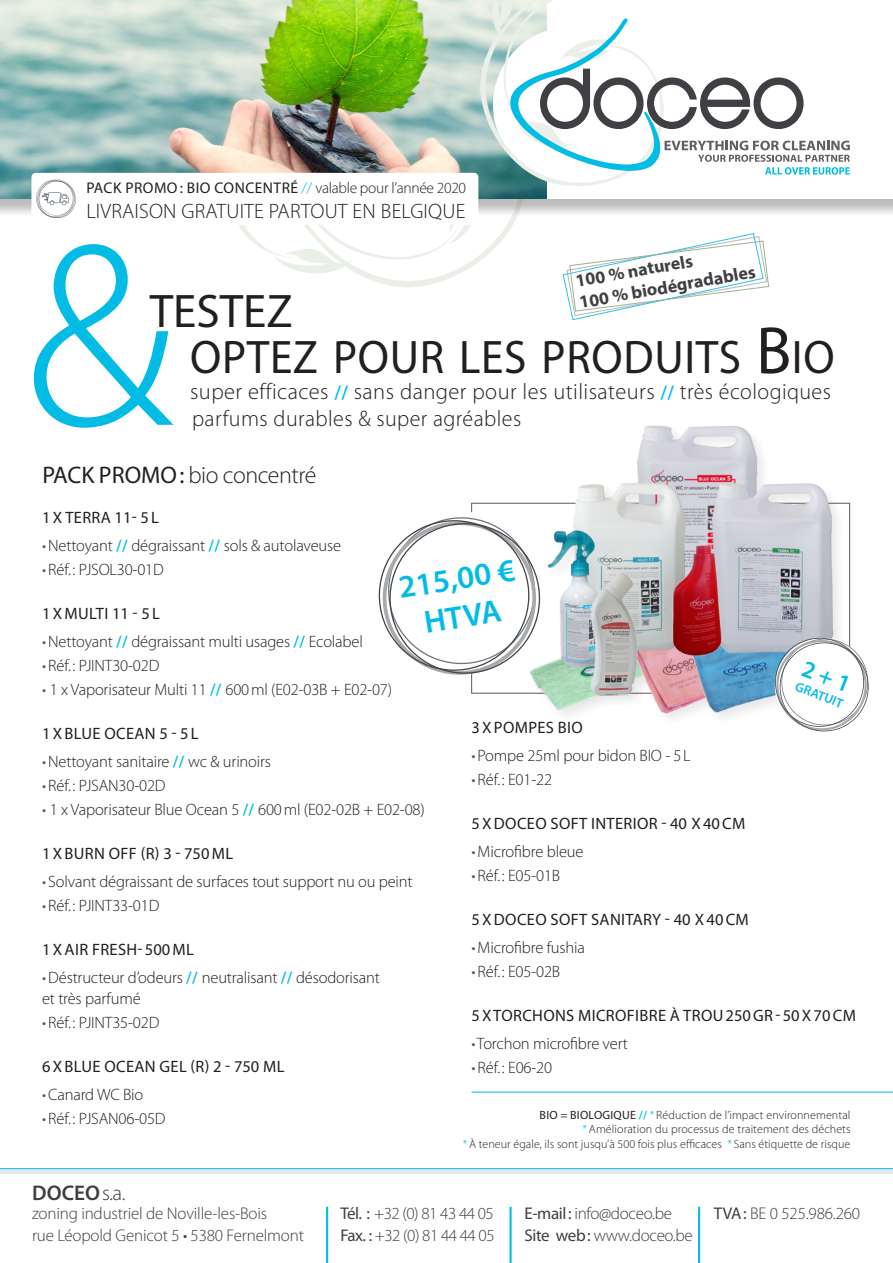
<style>
.page{position:relative;width:893px;height:1263px;background:#fff}
.page>*{position:absolute;margin:0;border:0;box-sizing:border-box;transform-origin:0 0}
.t1{font:300 263.7px "Myriad Pro";color:#02bce5}
.t2{font:47.25px/46.5px "Myriad Pro";letter-spacing:.015em;color:#231f20}
.t3{font:600 32.1px/38.5px "Myriad Pro";color:#02bce5;text-align:center}
.t4{font:300 24px "Myriad Pro";letter-spacing:-.02em;color:#231f20}
.t5{font:300 22.5px "Myriad Pro";letter-spacing:.02em;color:#231f20}
.t6{font:600 21.3px "Myriad Pro";color:#3e3e3f}
.t7{font:300 20.85px "Myriad Pro";letter-spacing:.01em;color:#231f20}
.t8{font:700 17.85px/21.5px "Myriad Pro";color:#3f3f44}
.t9{font:300 16.95px/21.3px "Myriad Pro";letter-spacing:-.01em;color:#3e3e43}
.t10{font:300 16.95px/21.3px "Myriad Pro";letter-spacing:-.03em;color:#3e3e43}
.t11{font:300 16.5px/21px "Myriad Pro";letter-spacing:-.01em;color:#231f20}
.t12{font:16.5px "Myriad Pro";letter-spacing:.02em;color:#231f20}
.t13{font:15.45px "Myriad Pro";letter-spacing:.03em;color:#231f20}
.t14{font:600 13.2px "Myriad Pro";color:#02bce5}
.t15{font:300 12px/14.4px "Myriad Pro";letter-spacing:.005em;color:#231f20;text-align:right}
.s1{font-weight:300;color:#02bce5}
.s2{font-weight:300}
.s3{font-size:67.5px}
.s4{font-weight:600;font-size:19.5px;color:#02bce5}
.s5{font-weight:400}
.s6{color:#5d585b}
.s7{font-weight:600;color:#02bce5}
.s8{color:#02bce5}
</style>
<div class="page">
<img style="left:0;top:0;width:267px;height:198px">
<div style="left:0;top:1169px;width:893px;height:5px;background:#e6e7e9"></div>
<hr style="left:326px;top:1207px;width:2px;height:56px;background:#02bce5">
<hr style="left:509px;top:1207px;width:3px;height:56px;background:#02bce5">
<hr style="left:698px;top:1207px;width:2px;height:56px;background:#02bce5">
<hr style="left:0;top:1168px;width:893px;height:1px;background:#02bce5">
<hr style="left:471px;top:1092px;width:422px;height:1px;background:#02bce5">
<div style="left:31px;top:173px;width:447px;height:52px;background:#fff;border-radius:4px"></div>
<svg style="left:36px;top:179px;width:40px;height:39px"></svg>
<svg style="left:267px;top:0;width:583px;height:320px"></svg>
<svg style="left:378px;top:503px;width:150px;height:179px"></svg>
<img style="left:530px;top:425px;width:307px;height:291px">
<svg style="left:769px;top:633px;width:100px;height:99px"></svg>
<p class="t13" style="left:87px;top:178px;width:381px">PACK PROMO : BIO CONCENTRÉ <span class="s1">//</span> <span class="s2">valable pour l’année 2020</span></p>
<p class="t7" style="left:86px;top:200px;width:381px">LIVRAISON GRATUITE PARTOUT EN BELGIQUE</p>
<h1 class="t1" style="left:26px;top:192px;width:149px">&amp;</h1>
<p class="t8" style="left:574px;top:270px;width:180px;rotate:-10deg">100 % naturels<br>100 % biodégradables</p>
<h2 class="t2" style="left:190px;top:287px;width:646px;text-indent:-40px">TESTEZ<br>OPTEZ POUR LES PRODUITS <span class="s3">B</span>IO</h2>
<h3 class="t5" style="left:190px;top:379px;width:642px">super efficaces <span class="s4">//</span> sans danger pour les utilisateurs <span class="s4">//</span> très écologiques</h3>
<h3 class="t5" style="left:192px;top:406px;width:331px">parfums durables &amp; super agréables</h3>
<h3 class="t4" style="left:42px;top:461px;width:276px"><span class="s5">PACK PROMO</span><span class="s5">:</span> bio concentré</h3>
<p class="t12" style="left:42px;top:507px;width:118px">1X TERRA 11- 5 L</p>
<p class="t11" style="left:42px;top:535px;width:301px"><span class="s6">•</span>Nettoyant <span class="s7">//</span> dégraissant <span class="s7">//</span> sols &amp; autolaveuse</p>
<p class="t11" style="left:42px;top:559px;width:123px"><span class="s6">•</span>Réf. : PJSOL30-01D</p>
<p class="t12" style="left:42px;top:603px;width:119px">1X MULTI 11 - 5 L</p>
<p class="t11" style="left:42px;top:631px;width:322px"><span class="s6">•</span>Nettoyant <span class="s7">//</span> dégraissant multi usages <span class="s7">//</span> Ecolabel</p>
<p class="t11" style="left:42px;top:655px;width:119px"><span class="s6">•</span>Réf. : PJINT30-02D</p>
<p class="t11" style="left:42px;top:679px;width:352px"><span class="s6">•</span> 1 x Vaporisateur Multi 11 <span class="s7">//</span> 600ml (E02-03B + E02-07)</p>
<p class="t12" style="left:42px;top:723px;width:158px">1X BLUE OCEAN 5 - 5 L</p>
<p class="t11" style="left:42px;top:751px;width:230px"><span class="s6">•</span>Nettoyant sanitaire <span class="s7">//</span> wc &amp; urinoirs</p>
<p class="t11" style="left:42px;top:775px;width:125px"><span class="s6">•</span>Réf. : PJSAN30-02D</p>
<p class="t11" style="left:42px;top:799px;width:384px"><span class="s6">•</span> 1 x Vaporisateur Blue Ocean 5 <span class="s7">//</span> 600ml (E02-02B + E02-08)</p>
<p class="t12" style="left:42px;top:843px;width:193px">1X BURN OFF (R) 3 - 750 ML</p>
<p class="t11" style="left:42px;top:871px;width:372px"><span class="s6">•</span> Solvant dégraissant de surfaces tout support nu ou peint</p>
<p class="t11" style="left:42px;top:895px;width:119px"><span class="s6">•</span>Réf. : PJINT33-01D</p>
<p class="t12" style="left:42px;top:939px;width:153px">1XAIR FRESH- 500 ML</p>
<p class="t11" style="left:42px;top:967px;width:339px"><span class="s6">•</span>Déstructeur d’odeurs <span class="s7">//</span> neutralisant <span class="s7">//</span> désodorisant et très parfumé</p>
<p class="t11" style="left:42px;top:1012px;width:119px"><span class="s6">•</span>Réf. : PJINT35-02D</p>
<p class="t12" style="left:42px;top:1056px;width:244px">6X BLUE OCEAN GEL (R) 2 - 750 ML</p>
<p class="t11" style="left:42px;top:1084px;width:103px"><span class="s6">•</span>Canard WC Bio</p>
<p class="t11" style="left:42px;top:1108px;width:125px"><span class="s6">•</span>Réf. : PJSAN06-05D</p>
<h3 class="t3" style="left:396px;top:568px;width:119px;rotate:-9deg">215,00 €<br>HTVA</h3>
<p class="t14" style="left:799px;top:678px;width:51px;rotate:21deg">grat uit</p>
<p class="t12" style="left:471px;top:717px;width:113px">3X POMPES BIO</p>
<p class="t11" style="left:471px;top:745px;width:221px"><span class="s6">•</span>Pompe 25ml pour bidon BIO - 5L</p>
<p class="t11" style="left:471px;top:769px;width:82px"><span class="s6">•</span>Réf. : E01-22</p>
<p class="t12" style="left:471px;top:813px;width:275px">5XDOCEO SOFT INTERIOR - 40 X40CM</p>
<p class="t11" style="left:471px;top:841px;width:113px"><span class="s6">•</span>Microfibre bleue</p>
<p class="t11" style="left:471px;top:865px;width:90px"><span class="s6">•</span>Réf. : E05-01B</p>
<p class="t12" style="left:471px;top:909px;width:279px">5XDOCEO SOFT SANITARY - 40 X40CM</p>
<p class="t11" style="left:471px;top:937px;width:115px"><span class="s6">•</span>Microfibre fushia</p>
<p class="t11" style="left:471px;top:961px;width:90px"><span class="s6">•</span>Réf. : E05-02B</p>
<p class="t12" style="left:471px;top:1005px;width:386px">5XTORCHONS MICROFIBRE À TROU250GR - 50X70CM</p>
<p class="t11" style="left:471px;top:1033px;width:158px"><span class="s6">•</span>Torchon microfibre vert</p>
<p class="t11" style="left:471px;top:1057px;width:82px"><span class="s6">•</span>Réf. : E06-20</p>
<p class="t15" style="left:463px;top:1108px;width:389px"><span class="s5">BIO = BIOLOGIQUE</span> <span class="s7">//</span> <span class="s8">*</span> Réduction de l’impact environnemental<br><span class="s8">*</span>Amélioration du processus de traitement des déchets<br><span class="s8">*</span>À teneur égale, ils sont jusqu’à 500 fois plus efficaces <span class="s8">*</span> Sans étiquette de risque</p>
<p class="t6" style="left:32px;top:1179px;width:95px">DOCEO<span class="s2">s.a.</span></p>
<p class="t9" style="left:32px;top:1203px;width:273px">zoning industriel de Noville-les-Bois<br>rue Léopold Genicot 5 • 5380 Fernelmont</p>
<p class="t10" style="left:340px;top:1203px;width:156px"><span class="s5">Tél. :</span> +32 (0) 81 43 44 05<br><span class="s5">Fax. :</span> +32 (0) 81 44 44 05</p>
<p class="t9" style="left:524px;top:1203px;width:149px"><span class="s5">E-mail:</span> info@doceo.be</p>
<p class="t9" style="left:714px;top:1203px;width:148px"><span class="s5">TVA:</span> BE 0 525.986.260</p>
<p class="t9" style="left:524px;top:1225px;width:170px"><span class="s5">Site web:</span> www.doceo.be</p>
</div>
